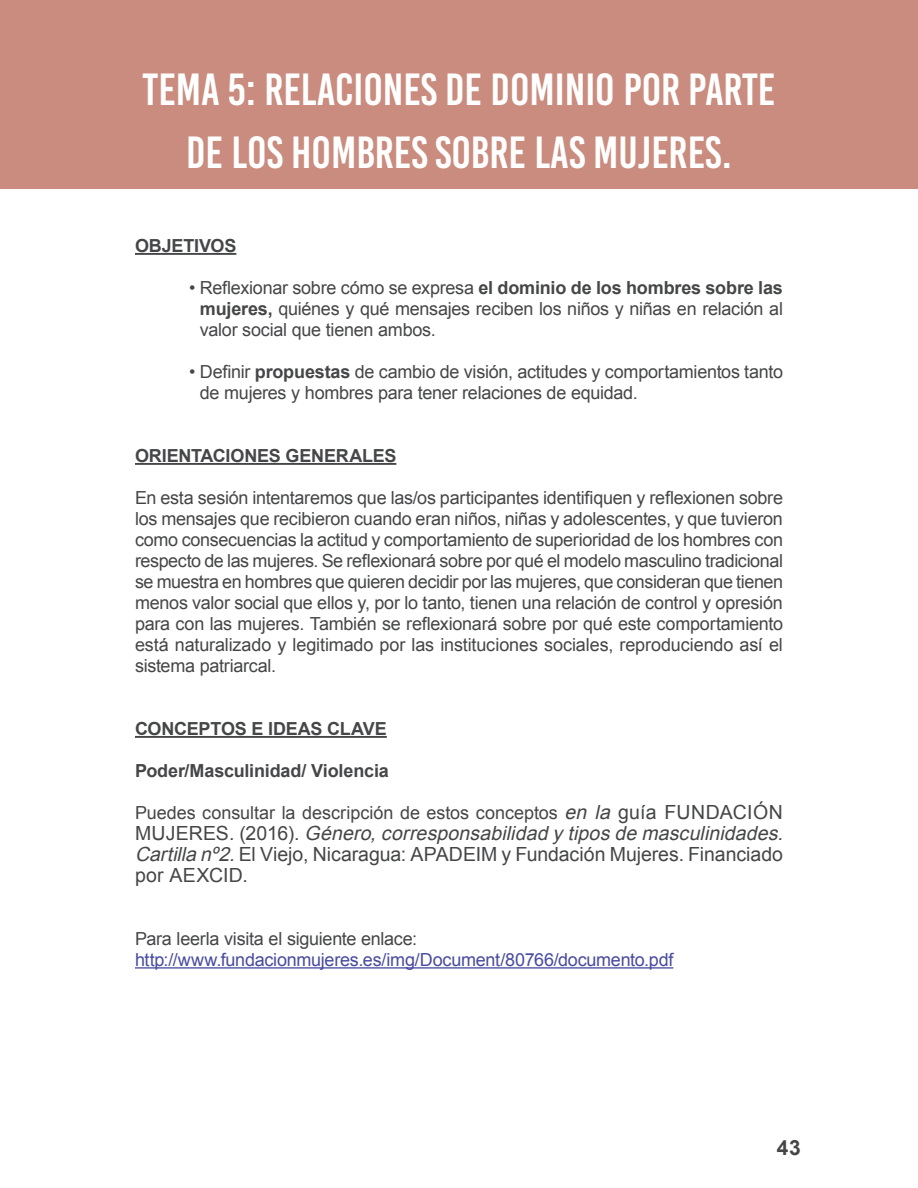
<style>
.page{position:relative;width:918px;height:1188px;background:#fff}
.page>*{position:absolute;margin:0;border:0;box-sizing:border-box;transform-origin:0 0}
.t1{font:45px/63px "Bebas Kai";color:#fff;text-align:center}
.t2{font:700 21px "Arial";color:#454647}
.t3{font:19.5px/21px "Arial";color:#454647}
.t4{font:18px/21px "Arial";letter-spacing:-.015em;color:#454647;text-align:justify}
.t5{font:700 18px "Arial";letter-spacing:-.01em;color:#454647}
.t6{font:18px "Arial";letter-spacing:-.015em;color:#484b9f}
.s1{font-weight:700}
.s2{font-style:italic;font-size:19.5px}
.s3{font-size:19.5px}
.s4{font-style:italic}
</style>
<div class="page">
<div style="left:0;top:0;width:918px;height:189px;background:#c98c7e"></div>
<hr style="left:135px;top:253px;width:101px;height:2px;background:#454647">
<hr style="left:135px;top:463px;width:261px;height:2px;background:#454647">
<hr style="left:135px;top:736px;width:252px;height:2px;background:#454647">
<hr style="left:135px;top:967px;width:538px;height:2px;background:#484b9f">
<h1 class="t1" style="left:143px;top:58px;width:634px">TEMA 5: RELACIONES DE DOMINIO POR PARTE<br>DE LOS HOMBRES SOBRE LAS MUJERES.</h1>
<p class="t5" style="left:135px;top:236px;width:103px">OBJETIVOS</p>
<p class="t4" style="left:200px;top:277px;width:585px;text-indent:-11px">• Reflexionar sobre cómo se expresa <span class="s1">el dominio de los hombres sobre las mujeres,</span> quiénes y qué mensajes reciben los niños y niñas en relación al valor social que tienen ambos.</p>
<p class="t4" style="left:200px;top:361px;width:585px;text-indent:-11px">• Definir <span class="s1">propuestas</span> de cambio de visión, actitudes y comportamientos tanto de mujeres y hombres para tener relaciones de equidad.</p>
<p class="t5" style="left:135px;top:446px;width:263px">ORIENTACIONES GENERALES</p>
<p class="t4" style="left:135px;top:487px;width:650px">En esta sesión intentaremos que las/os participantes identifiquen y reflexionen sobre los mensajes que recibieron cuando eran niños, niñas y adolescentes, y que tuvieron como consecuencias la actitud y comportamiento de superioridad de los hombres con respecto de las mujeres. Se reflexionará sobre por qué el modelo masculino tradicional se muestra en hombres que quieren decidir por las mujeres, que consideran que tienen menos valor social que ellos y, por lo tanto, tienen una relación de control y opresión para con las mujeres. También se reflexionará sobre por qué este comportamiento está naturalizado y legitimado por las instituciones sociales, reproduciendo así el sistema patriarcal.</p>
<p class="t5" style="left:135px;top:719px;width:253px">CONCEPTOS E IDEAS CLAVE</p>
<p class="t5" style="left:135px;top:761px;width:255px">Poder/Masculinidad/ Violencia</p>
<p class="t4" style="left:135px;top:802px;width:650px">Puedes consultar la descripción de estos conceptos <span class="s2">en la</span> <span class="s3">guía FUNDACIÓN</span></p>
<p class="t3" style="left:135px;top:823px;width:654px">M U J E R E S . ( 2 0 1 6 ) . <span class="s4">Género,corresponsabilidad y tipos de masculinidades.<br>Cartilla nº2.</span>El Viejo, Nicaragua: APADEIM y Fundación Mujeres. Financiado por AEXCID.</p>
<p class="t4" style="left:135px;top:928px;width:284px">Para leerla visita el siguiente enlace:</p>
<p class="t6" style="left:135px;top:950px;width:540px">http://www.fundacionmujeres.es/img/Document/80766/documento.pdf</p>
<p class="t2" style="left:777px;top:1136px;width:25px">43</p>
</div>
